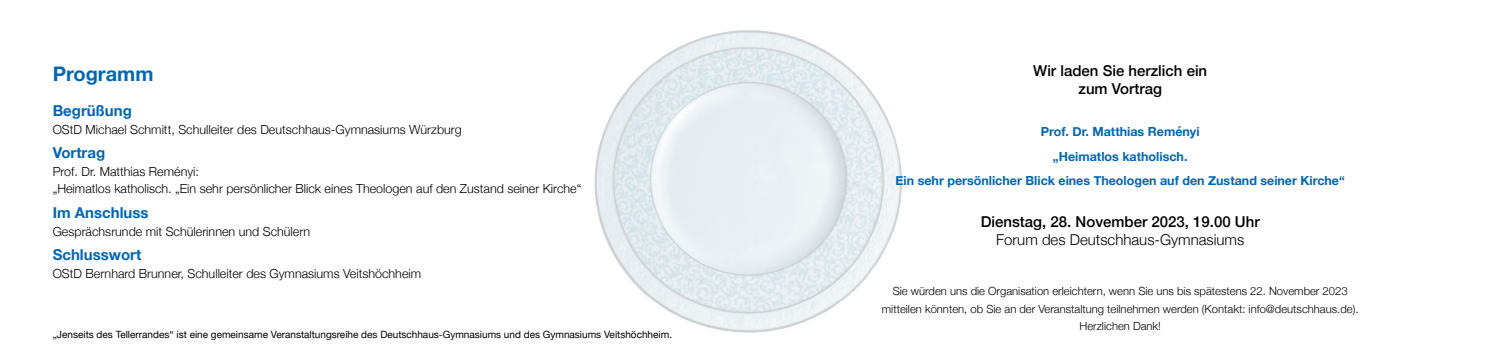
<style>
.page{position:relative;width:1496px;height:355px;background:#fff}
.page>*{position:absolute;margin:0;border:0;box-sizing:border-box;transform-origin:0 0}
.t1{font:700 20px "Helvetica Neue";color:#0066b3}
.t2{font:500 15px/17.5px "Helvetica Neue";color:#000;text-align:center}
.t3{font:700 15px "Helvetica Neue";color:#0066b3}
.t4{font:300 15px "Helvetica Neue";color:#000}
.t5{font:300 12.5px/17.5px "Helvetica Neue";color:#000}
.t6{font:700 12.5px/24.6px "Helvetica Neue";color:#0066b3;text-align:center}
.t7{font:300 11.25px/17.5px "Helvetica Neue";color:#000;text-align:center}
.t8{font:10px "Helvetica Neue";color:#000}
</style>
<div class="page">
<img style="left:594px;top:30px;width:307px;height:303px">
<hr style="left:866px;top:276px;width:507px;height:1px;background:#fff">
<hr style="left:122px;top:276px;width:507px;height:1px;background:#fff">
<h1 class="t1" style="left:53px;top:58px;width:102px">Programm</h1>
<p class="t3" style="left:53px;top:99px;width:81px">Begrüßung</p>
<p class="t5" style="left:53px;top:119px;width:410px">OStD Michael Schmitt, Schulleiter des Deutschhaus-Gymnasiums Würzburg</p>
<p class="t3" style="left:53px;top:141px;width:54px">Vortrag</p>
<p class="t5" style="left:53px;top:161px;width:530px">Prof. Dr. Matthias Reményi:<br>„Heimatlos katholisch. „Ein sehr persönlicher Blick eines Theologen auf den Zustand seiner Kirche“</p>
<p class="t3" style="left:53px;top:201px;width:97px">Im Anschluss</p>
<p class="t5" style="left:53px;top:221px;width:259px">Gesprächsrunde mit Schülerinnen und Schülern</p>
<p class="t3" style="left:53px;top:243px;width:90px">Schlusswort</p>
<p class="t5" style="left:53px;top:263px;width:370px">OStD Bernhard Brunner, Schulleiter des Gymnasiums Veitshöchheim</p>
<p class="t8" style="left:53px;top:326px;width:621px">„Jenseits des Tellerrandes“ ist eine gemeinsame Veranstaltungsreihe des Deutschhaus-Gymnasiums und des Gymnasiums Veitshöchheim.</p>
<p class="t2" style="left:1033px;top:61px;width:175px">Wir laden Sie herzlich ein zum Vortrag</p>
<p class="t6" style="left:895px;top:119px;width:451px">Prof. Dr. Matthias Reményi<br>„Heimatlos katholisch.<br>Ein sehr persönlicher Blick eines Theologen auf den Zustand seiner Kirche“</p>
<p class="t2" style="left:980px;top:212px;width:280px">Dienstag, 28. November 2023, 19.00 Uhr</p>
<p class="t4" style="left:996px;top:227px;width:250px">Forum des Deutschhaus-Gymnasiums</p>
<p class="t7" style="left:881px;top:281px;width:478px">Sie würden uns die Organisation erleichtern, wenn Sie uns bis spätestens 22. November 2023 mitteilen könnten, ob Sie an der Veranstaltung teilnehmen werden (Kontakt: info@deutschhaus.de).<br>Herzlichen Dank!</p>
</div>
